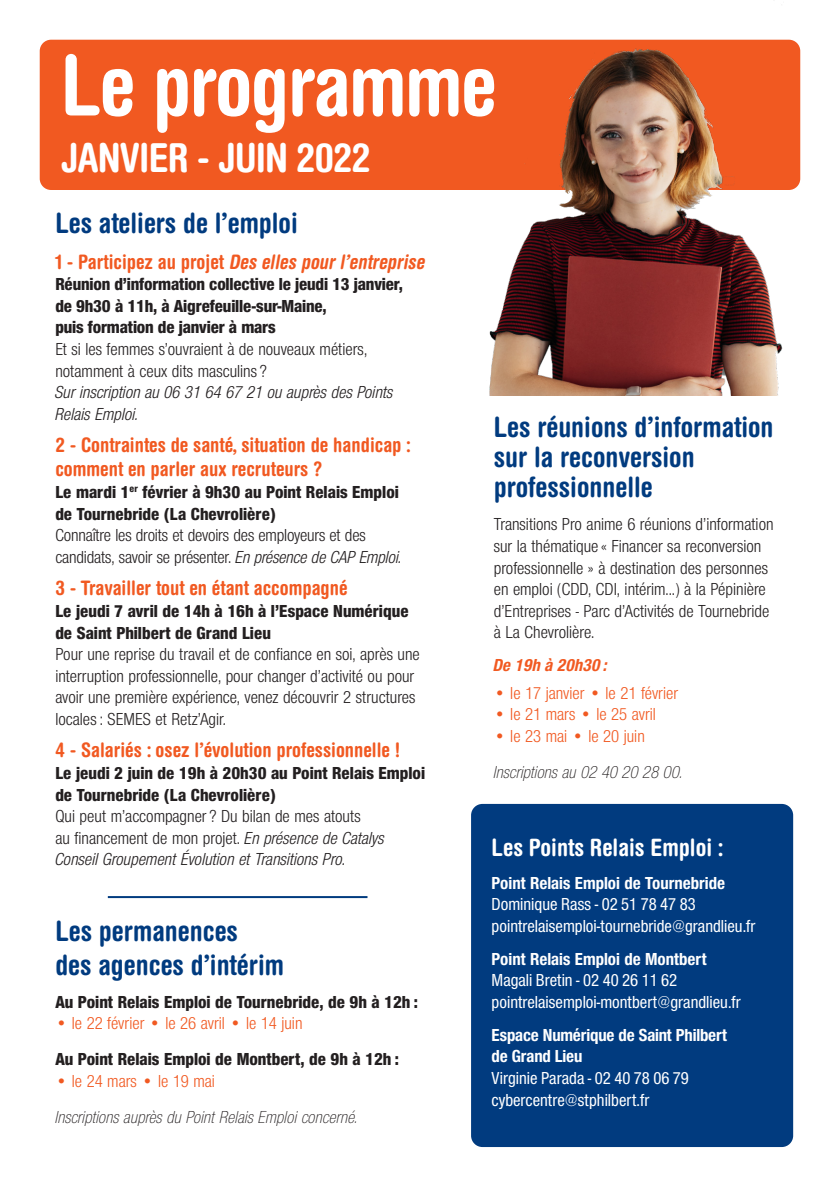
<style>
.page{position:relative;width:840px;height:1191px;background:#fff}
.page>*{position:absolute;margin:0;border:0;box-sizing:border-box;transform-origin:0 0}
.t1{font:700 condensed 84px "Helvetica Rounded LT Std";letter-spacing:-.02em;color:#fff}
.t2{font:700 condensed 40px "Helvetica Rounded LT Std";letter-spacing:-.02em;color:#fff}
.t3{font:700 condensed 28px/30px "Helvetica Rounded LT Std";color:#013b7f}
.t4{font:700 condensed 24px "Helvetica Rounded LT Std";color:#fff}
.t5{font:700 condensed 20px/24px "Helvetica Rounded LT Std";color:#f15921}
.t6{font:italic 700 condensed 20px "Helvetica Rounded LT Std";color:#f15921}
.t7{font:18px/21.6px "Nimbus San Nov Con";color:#231f20}
.t8{font:18px/21.6px "Nimbus San Nov Con Hea";color:#231f20}
.t9{font:500 18px "Nimbus San Nov Con";color:#fff}
.t10{font:700 18px/21.6px "Nimbus San Nov Con";color:#fff}
.t11{font:18px "Nimbus San Nov Con";color:#f15921}
.t12{font:italic 300 18px "Nimbus San Nov Con";color:#231f20}
.t13{font:italic 700 18px "Nimbus San Nov Con";color:#f15921}
.s1{font-style:normal}
.s2{font-family:"Nimbus San Nov Con"}
.s3{font-family:"Nimbus San Nov Con";font-style:italic}
.s4{font-family:"Nimbus San Nov Con Hea"}
.s5{font-style:italic}
.s6{font-weight:500}
</style>
<div class="page">
<div style="left:40px;top:40px;width:759px;height:150px;background:#f15921;border-radius:11px"></div>
<img style="left:479px;top:39px;width:322px;height:356px">
<div style="left:471px;top:804px;width:321px;height:343px;background:#013b7f;border-radius:11px"></div>
<hr style="left:108px;top:896px;width:259px;height:2px;background:#013b7f">
<p class="t1" style="left:61px;top:34px;width:437px">Le programme</p>
<p class="t2" style="left:61px;top:133px;width:311px">JANVIER - JUIN 2022</p>
<p class="t3" style="left:55px;top:208px;width:244px">Les ateliers de l’emploi</p>
<p class="t6" style="left:55px;top:249px;width:374px"><span class="s1">1 - P a rt i c i p e z a u p r o j e t</span> Des elles pourl’entreprise</p>
<p class="t8" style="left:55px;top:273px;width:349px">Réunion d’information collective le jeudi 13 janvier, de 9h30 à 11h, à Aigrefeuille-sur-Maine,<br>puis formation de janvier à mars<br><span class="s2">Et si les femmes s’ouvraient à de nouveaux métiers, notamment à ceux dits masculins ?<br></span><span class="s3">Sur inscription au 06 31 64 67 21 ou auprès des Points Relais Emploi.</span></p>
<p class="t5" style="left:55px;top:433px;width:357px">2 - Contraintes de santé, situation de handicap : comment en parler aux recruteurs ?</p>
<p class="t7" style="left:55px;top:481px;width:348px"><span class="s4">Le mardi 1</span><sup>er</sup> <span class="s4">février à 9h30 au Point Relais Emploi de Tournebride (La Chevrolière)<br></span>Connaître les droits et devoirs des employeurs et des candidats, savoir se présenter. <span class="s5">En présence de CAP Emploi.</span></p>
<p class="t5" style="left:55px;top:576px;width:293px">3 - Travailler tout en étant accompagné</p>
<p class="t7" style="left:55px;top:600px;width:366px"><span class="s4">Le jeudi 7 avril de 14h à 16h à l’Espace Numérique de Saint Philbert de Grand Lieu<br></span>Pour une reprise du travail et de confiance en soi, après une interruption professionnelle, pour changer d’activité ou pour avoir une première expérience, venez découvrir 2 structures locales : SEMES et Retz’Agir<span class="s5">.</span></p>
<p class="t5" style="left:55px;top:738px;width:346px">4 - Salariés : osez l’évolution professionnelle !</p>
<p class="t8" style="left:55px;top:762px;width:371px">Le jeudi 2 juin de 19h à 20h30 au Point Relais Emploi de Tournebride (La Chevrolière)<br><span class="s2">Qui peut m’accompagner ? Du bilan de mes atouts<br>au financement de mon projet.</span> <span class="s3">En présence de Catalys Conseil Groupement Évolution et Transitions Pro.</span></p>
<p class="t3" style="left:55px;top:915px;width:184px">Les permanences</p>
<p class="t3" style="left:55px;top:949px;width:230px">des agences d’intérim</p>
<p class="t8" style="left:55px;top:991px;width:364px">Au Point Relais Emploi de Tournebride, de 9h à 12h :</p>
<p class="t11" style="left:55px;top:1013px;width:248px">• le 22 février • le 26 avril • le 14 juin</p>
<p class="t8" style="left:55px;top:1048px;width:345px">Au Point Relais Emploi de Montbert, de 9h à 12h :</p>
<p class="t11" style="left:55px;top:1071px;width:161px">• le 24 mars • le 19 mai</p>
<p class="t12" style="left:55px;top:1107px;width:304px">Inscriptions auprès du Point Relais Emploi concerné.</p>
<p class="t3" style="left:493px;top:412px;width:281px">Les réunions d’information sur la reconversion professionnelle</p>
<p class="t7" style="left:493px;top:514px;width:281px">Transitions Pro anime 6 réunions d’information sur la thématique « Financer sa reconversion professionnelle » à destination des personnes en emploi (CDD, CDI, intérim...) à la Pépinière d’Entreprises - Parc d’Activités de Tournebride à La Chevrolière.</p>
<p class="t13" style="left:493px;top:655px;width:116px">De 19h à 20h30 :</p>
<p class="t11" style="left:493px;top:682px;width:186px">• le 17 janvier • le 21 février</p>
<p class="t11" style="left:493px;top:704px;width:164px">• le 21 mars • le 25 avril</p>
<p class="t11" style="left:493px;top:726px;width:152px">• le 23 mai • le 20 juin</p>
<p class="t12" style="left:493px;top:762px;width:190px">Inscriptions au 02 40 20 28 00.</p>
<p class="t4" style="left:491px;top:832px;width:233px">Les Points Relais Emploi :</p>
<p class="t10" style="left:491px;top:871px;width:235px">Point Relais Emploi de Tournebride<br><span class="s6">Dominique Rass - 02 51 78 47 83</span></p>
<p class="t9" style="left:491px;top:915px;width:265px">pointrelaisemploi-tournebride@grandlieu.fr</p>
<p class="t10" style="left:491px;top:948px;width:216px">Point Relais Emploi de Montbert</p>
<p class="t9" style="left:491px;top:970px;width:187px">Magali Bretin - 02 40 26 11 62</p>
<p class="t9" style="left:491px;top:991px;width:250px">pointrelaisemploi-montbert@grandlieu.fr</p>
<p class="t10" style="left:491px;top:1024px;width:237px">Espace Numérique de Saint Philbert de Grand Lieu</p>
<p class="t9" style="left:491px;top:1068px;width:199px">Virginie Parada - 02 40 78 06 79</p>
<p class="t9" style="left:491px;top:1089px;width:159px">cybercentre@stphilbert.fr</p>
</div>
